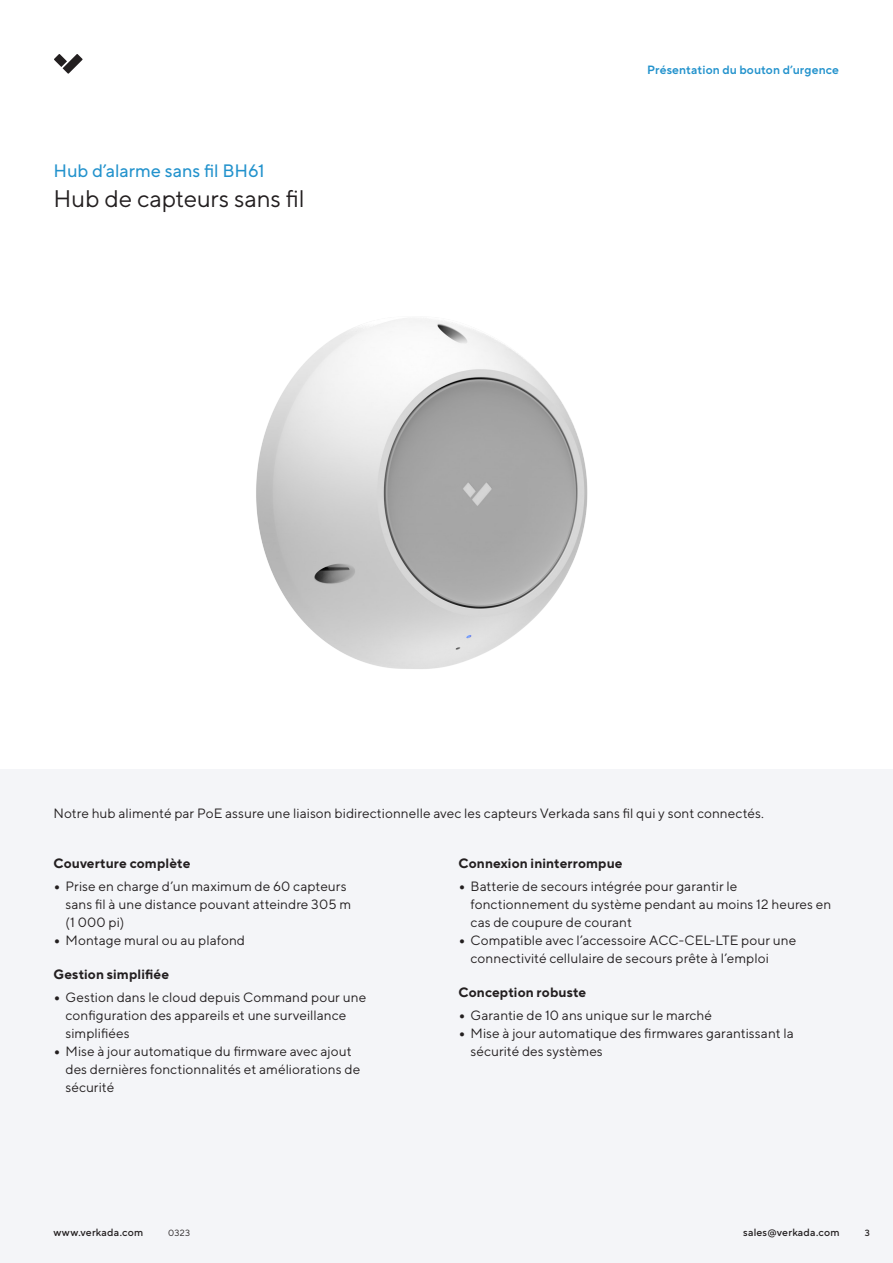
<style>
.page{position:relative;width:893px;height:1263px;background:#fff}
.page>*{position:absolute;margin:0;border:0;box-sizing:border-box;transform-origin:0 0}
.Level_1-Headlines-Ti{font:24px "TT Norms Pro";letter-spacing:-.01em;color:#231f20}
.Level_2-Subtitles-Se{font:18px "TT Norms Pro";letter-spacing:-.005em;color:#2292cc}
.t1{font:13.5px/18px "TT Norms Pro";letter-spacing:.005em;color:#231f20}
.Level_3-Body_Title-S{font:700 13.5px "TT Norms Pro";letter-spacing:.01em;color:#231f20}
.t2{font:600 12px "TT Norms Pro";letter-spacing:.01em;color:#2292cc}
.t3{font:500 10.5px "TT Norms Pro";letter-spacing:.02em;color:#231f20}
.t4{font:9px "TT Norms Pro";color:#231f20}
.t5{font:500 9px "TT Norms Pro";color:#231f20}
.s1{font-weight:900}
</style>
<div class="page">
<svg style="left:54px;top:54px;width:29px;height:20px"></svg>
<img style="left:256px;top:318px;width:332px;height:351px">
<div style="left:0;top:769px;width:893px;height:494px;background:#f4f5f8"></div>
<p class="Level_2-Subtitles-Se" style="left:53px;top:158px;width:213px">Hub d’alarme sans fil BH61</p>
<p class="Level_1-Headlines-Ti" style="left:53px;top:182px;width:253px">Hub de capteurs sans fil</p>
<p class="t2" style="left:647px;top:61px;width:193px">Présentation du bouton d’urgence</p>
<p class="t1" style="left:53px;top:804px;width:712px">Notre hub alimenté par PoE assure une liaison bidirectionnelle avec les capteurs Verkada sans fil qui y sont connectés.</p>
<p class="Level_3-Body_Title-S" style="left:53px;top:853px;width:138px">Couverture complète</p>
<p class="t1" style="left:65px;top:877px;width:287px;text-indent:-12px"><span class="s1">•</span> Prise en charge d’un maximum de 60 capteurs sans fil à une distance pouvant atteindre 305 m (1 000 pi)</p>
<p class="t1" style="left:53px;top:931px;width:193px"><span class="s1">•</span> Montage mural ou au plafond</p>
<p class="Level_3-Body_Title-S" style="left:53px;top:964px;width:117px">Gestion simplifiée</p>
<p class="t1" style="left:65px;top:988px;width:302px;text-indent:-12px"><span class="s1">•</span> Gestion dans le cloud depuis Command pour une configuration des appareils et une surveillance simplifiées</p>
<p class="t1" style="left:65px;top:1042px;width:296px;text-indent:-12px"><span class="s1">•</span> Mise à jour automatique du firmware avec ajout des dernières fonctionnalités et améliorations de sécurité</p>
<p class="Level_3-Body_Title-S" style="left:458px;top:853px;width:166px">Connexion ininterrompue</p>
<p class="t1" style="left:470px;top:877px;width:362px;text-indent:-12px"><span class="s1">•</span> Batterie de secours intégrée pour garantir le fonctionnement du système pendant au moins 12 heures en cas de coupure de courant</p>
<p class="t1" style="left:470px;top:931px;width:327px;text-indent:-12px"><span class="s1">•</span> Compatible avec l’accessoire ACC-CEL-LTE pour une connectivité cellulaire de secours prête à l’emploi</p>
<p class="Level_3-Body_Title-S" style="left:458px;top:982px;width:129px">Conception robuste</p>
<p class="t1" style="left:458px;top:1006px;width:255px"><span class="s1">•</span> Garantie de 10 ans unique sur le marché</p>
<p class="t1" style="left:470px;top:1024px;width:325px;text-indent:-12px"><span class="s1">•</span> Mise à jour automatique des firmwares garantissant la sécurité des systèmes</p>
<p class="t3" style="left:53px;top:1225px;width:91px">www.verkada.com</p>
<p class="t4" style="left:168px;top:1226px;width:23px">0323</p>
<p class="t3" style="left:743px;top:1225px;width:98px">sales@verkada.com</p>
<p class="t5" style="left:865px;top:1226px;width:7px">3</p>
</div>
